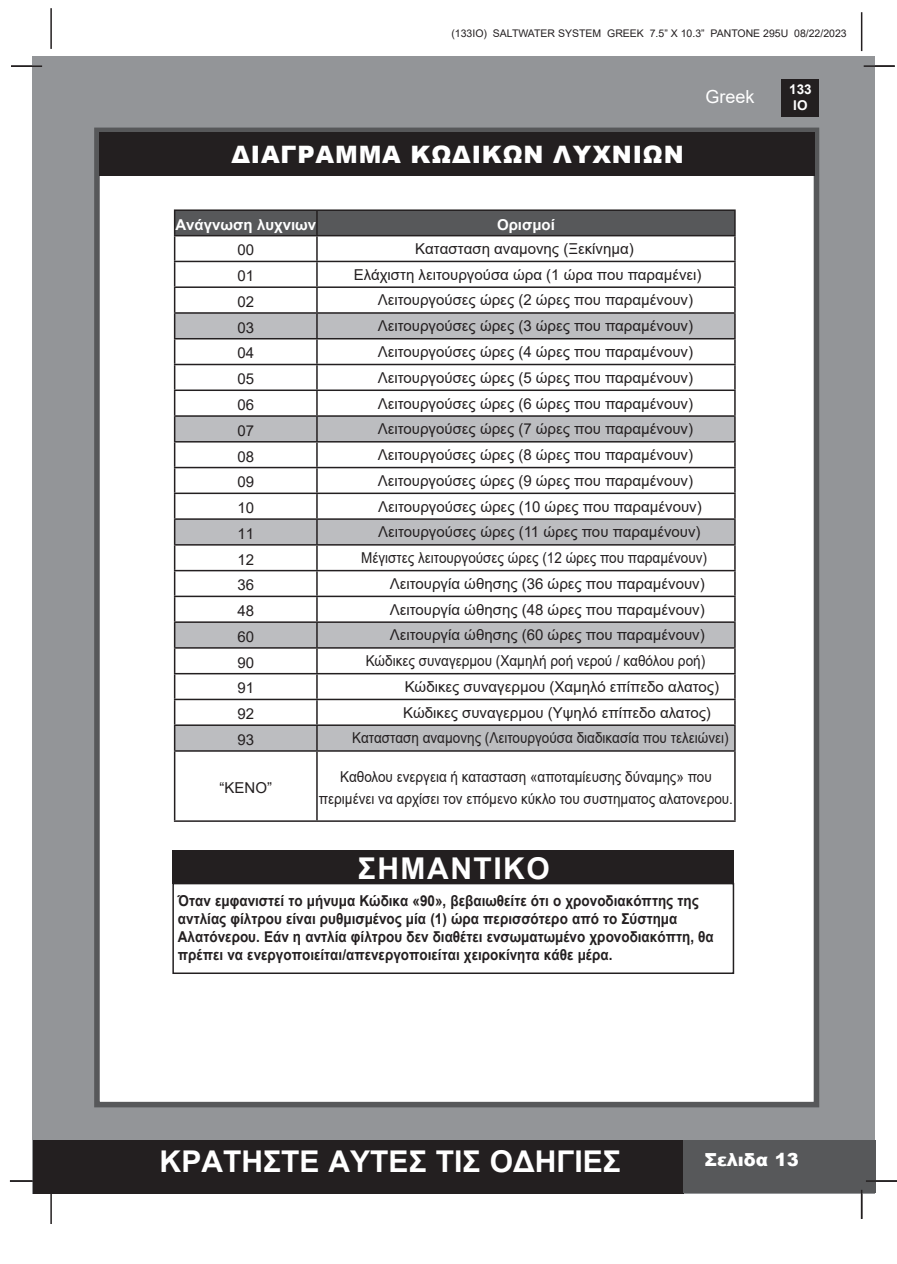
<style>
.page{position:relative;width:897px;height:1264px;background:#fff}
.page>*{position:absolute;margin:0;border:0;box-sizing:border-box;transform-origin:0 0}
.t1{font:700 30px "Arial";color:#fff}
.t2{font:700 30px "Arial";letter-spacing:.05em;color:#fff}
.t3{font:900 24px "Arial";letter-spacing:.035em;color:#fff}
.t4{font:900 18px "Arial";color:#fff}
.t5{font:18px "Arial";color:#fff}
.Paragraph_Style126{font:15px "Arial";color:#231f20}
.t6{font:700 15px/18px "Arial";color:#231f20;scale:.9 1}
.Paragraph_Style129{font:15px "Arial";color:#231f20}
.Paragraph_Style27{font:15px "Arial";color:#231f20;scale:.9 1}
.Paragraph_Style127{font:15px "Arial";color:#231f20}
.Paragraph_Style133{font:15px "Arial";color:#231f20;scale:.9 1}
.Paragraph_Style27-2{font:15px "Arial";color:#231f20}
.Paragraph_Style128{font:15px "Arial";color:#231f20;scale:.9 1}
.Paragraph_Style130{font:15px "Arial";color:#231f20;scale:.9 1}
.Paragraph_Style125{font:15px "Arial";color:#231f20}
.Paragraph_Style131{font:15px "Arial";color:#231f20}
.Paragraph_Style132{font:15px "Arial";color:#231f20}
.Paragraph_Style124{font:15px "Arial";color:#231f20}
.t7{font:700 15px "Arial";color:#fff}
.t8{font:700 13.5px/16.2px "Arial";color:#fff;text-align:center}
.t9{font:10.5px "Arial";color:#231f20}
</style>
<div class="page">
<hr style="left:50px;top:8px;width:2px;height:41px;background:#231f20">
<hr style="left:860px;top:12px;width:2px;height:39px;background:#231f20">
<hr style="left:50px;top:1193px;width:2px;height:31px;background:#231f20">
<div style="left:33px;top:56px;width:842px;height:1137px;background:#939598"></div>
<div style="left:781px;top:79px;width:38px;height:38px;background:#231f20"></div>
<div style="left:33px;top:1140px;width:650px;height:53px;background:#231f20"></div>
<div style="left:682px;top:1140px;width:193px;height:53px;background:#57585a"></div>
<div style="left:94px;top:128px;width:725px;height:979px;background:#fff;border:6px solid #57585a"></div>
<hr style="left:863px;top:65px;width:31px;height:2px;background:#231f20">
<hr style="left:865px;top:1180px;width:31px;height:1px;background:#231f20">
<hr style="left:860px;top:1189px;width:2px;height:30px;background:#231f20">
<hr style="left:10px;top:1180px;width:31px;height:1px;background:#231f20">
<hr style="left:11px;top:65px;width:31px;height:2px;background:#231f20">
<div style="left:99px;top:132px;width:715px;height:44px;background:#231f20"></div>
<hr style="left:174px;top:209px;width:143px;height:2px;background:#231f20">
<hr style="left:317px;top:209px;width:418px;height:2px;background:#231f20">
<svg style="left:174px;top:211px;width:561px;height:609px"></svg>
<hr style="left:174px;top:750px;width:143px;height:1px;background:#231f20">
<hr style="left:174px;top:751px;width:1px;height:69px;background:#231f20">
<hr style="left:317px;top:750px;width:418px;height:1px;background:#231f20">
<hr style="left:316px;top:751px;width:2px;height:69px;background:#231f20">
<hr style="left:734px;top:751px;width:1px;height:69px;background:#231f20">
<hr style="left:174px;top:820px;width:143px;height:2px;background:#231f20">
<hr style="left:317px;top:820px;width:418px;height:2px;background:#231f20">
<div style="left:172px;top:850px;width:562px;height:33px;background:#231f20"></div>
<div style="left:172px;top:883px;width:562px;height:91px;border:2px solid #231f20"></div>
<p class="t9" style="left:451px;top:26px;width:397px">(133IO) SALTWATER SYSTEM GREEK 7.5” X 10.3” PANTONE 295U 08/22/2023</p>
<p class="t3" style="left:231px;top:137px;width:454px">ΔΙΑΓΡΑΜΜΑ ΚΩΔΙΚΩΝ ΛΥΧΝΙΩΝ</p>
<p class="t5" style="left:705px;top:84px;width:51px">Greek</p>
<p class="t7" style="left:175px;top:214px;width:142px">Ανάγνωση λυχνιων</p>
<p class="t7" style="left:497px;top:214px;width:59px">Ορισμοί</p>
<p class="Paragraph_Style27-2" style="left:237px;top:240px;width:18px">00</p>
<p class="Paragraph_Style124" style="left:415px;top:238px;width:220px">Κατασταση αναμονης (Ξεκίνημα)</p>
<p class="Paragraph_Style27-2" style="left:237px;top:266px;width:18px">01</p>
<p class="Paragraph_Style125" style="left:354px;top:264px;width:349px">Ελάχιστη λειτουργούσα ώρα (1 ώρα που παραμένει)</p>
<p class="Paragraph_Style27-2" style="left:237px;top:291px;width:18px">02</p>
<p class="Paragraph_Style126" style="left:378px;top:290px;width:317px">Λειτουργούσες ώρες (2 ώρες που παραμένουν)</p>
<p class="Paragraph_Style27-2" style="left:237px;top:317px;width:18px">03</p>
<p class="Paragraph_Style126" style="left:378px;top:316px;width:317px">Λειτουργούσες ώρες (3 ώρες που παραμένουν)</p>
<p class="Paragraph_Style27-2" style="left:237px;top:343px;width:18px">04</p>
<p class="Paragraph_Style126" style="left:378px;top:341px;width:317px">Λειτουργούσες ώρες (4 ώρες που παραμένουν)</p>
<p class="Paragraph_Style27-2" style="left:237px;top:369px;width:18px">05</p>
<p class="Paragraph_Style126" style="left:378px;top:367px;width:317px">Λειτουργούσες ώρες (5 ώρες που παραμένουν)</p>
<p class="Paragraph_Style27-2" style="left:237px;top:394px;width:18px">06</p>
<p class="Paragraph_Style126" style="left:378px;top:393px;width:317px">Λειτουργούσες ώρες (6 ώρες που παραμένουν)</p>
<p class="Paragraph_Style27-2" style="left:237px;top:420px;width:18px">07</p>
<p class="Paragraph_Style126" style="left:378px;top:419px;width:317px">Λειτουργούσες ώρες (7 ώρες που παραμένουν)</p>
<p class="Paragraph_Style27-2" style="left:237px;top:446px;width:18px">08</p>
<p class="Paragraph_Style126" style="left:378px;top:444px;width:317px">Λειτουργούσες ώρες (8 ώρες που παραμένουν)</p>
<p class="Paragraph_Style27-2" style="left:237px;top:472px;width:18px">09</p>
<p class="Paragraph_Style126" style="left:378px;top:470px;width:317px">Λειτουργούσες ώρες (9 ώρες που παραμένουν)</p>
<p class="Paragraph_Style27-2" style="left:237px;top:497px;width:18px">10</p>
<p class="Paragraph_Style127" style="left:378px;top:496px;width:325px">Λειτουργούσες ώρες (10 ώρες που παραμένουν)</p>
<p class="Paragraph_Style27-2" style="left:237px;top:523px;width:18px">11</p>
<p class="Paragraph_Style127" style="left:378px;top:522px;width:324px">Λειτουργούσες ώρες (11 ώρες που παραμένουν)</p>
<p class="Paragraph_Style27-2" style="left:237px;top:549px;width:18px">12</p>
<p class="Paragraph_Style128" style="left:361px;top:547px;width:386px">Μέγιστες λειτουργούσες ώρες (12 ώρες που παραμένουν)</p>
<p class="Paragraph_Style27-2" style="left:237px;top:575px;width:18px">36</p>
<p class="Paragraph_Style129" style="left:390px;top:573px;width:316px">Λειτουργία ώθησης (36 ώρες που παραμένουν)</p>
<p class="Paragraph_Style27-2" style="left:237px;top:600px;width:18px">48</p>
<p class="Paragraph_Style129" style="left:390px;top:599px;width:316px">Λειτουργία ώθησης (48 ώρες που παραμένουν)</p>
<p class="Paragraph_Style27-2" style="left:237px;top:626px;width:18px">60</p>
<p class="Paragraph_Style129" style="left:390px;top:625px;width:316px">Λειτουργία ώθησης (60 ώρες που παραμένουν)</p>
<p class="Paragraph_Style27-2" style="left:237px;top:652px;width:18px">90</p>
<p class="Paragraph_Style130" style="left:366px;top:650px;width:378px">Κώδικες συναγερμου (Χαμηλή ροή νερού / καθόλου ροή)</p>
<p class="Paragraph_Style27-2" style="left:237px;top:678px;width:18px">91</p>
<p class="Paragraph_Style131" style="left:405px;top:676px;width:316px">Κώδικες συναγερμου (Χαμηλό επίπεδο αλατος)</p>
<p class="Paragraph_Style27-2" style="left:237px;top:703px;width:18px">92</p>
<p class="Paragraph_Style132" style="left:403px;top:702px;width:309px">Κώδικες συναγερμου (Υψηλό επίπεδο αλατος)</p>
<p class="Paragraph_Style27-2" style="left:237px;top:729px;width:18px">93</p>
<p class="Paragraph_Style133" style="left:352px;top:728px;width:419px">Κατασταση αναμονης (Λειτουργούσα διαδικασία που τελειώνει)</p>
<p class="Paragraph_Style27-2" style="left:219px;top:777px;width:54px">“ΚΕΝΟ”</p>
<p class="Paragraph_Style27" style="left:340px;top:766px;width:414px">Καθολου ενεργεια ή κατασταση «αποταμίευσης δύναμης» που</p>
<p class="Paragraph_Style27" style="left:319px;top:788px;width:461px">περιμένει να αρχίσει τον επόμενο κύκλο του συστηματος αλατονερου.</p>
<p class="t2" style="left:358px;top:847px;width:193px">ΣΗΜΑΝΤΙΚΟ</p>
<p class="t6" style="left:178px;top:891px;width:597px">Όταν εμφανιστεί το μήνυμα Κώδικα «90», βεβαιωθείτε ότι ο χρονοδιακόπτης της αντλίας φίλτρου είναι ρυθμισμένος μία (1) ώρα περισσότερο από το Σύστημα Αλατόνερου. Εάν η αντλία φίλτρου δεν διαθέτει ενσωματωμένο χρονοδιακόπτη, θα πρέπει να ενεργοποιείται/απενεργοποιείται χειροκίνητα κάθε μέρα.</p>
<p class="t8" style="left:789px;top:81px;width:24px">133<br>IO</p>
<h1 class="t1" style="left:160px;top:1140px;width:462px">ΚΡΑΤΗΣΤΕ ΑΥΤΕΣ ΤΙΣ ΟΔΗΓΙΕΣ</h1>
<p class="t4" style="left:704px;top:1146px;width:96px">Σελιδα 13</p>
</div>
